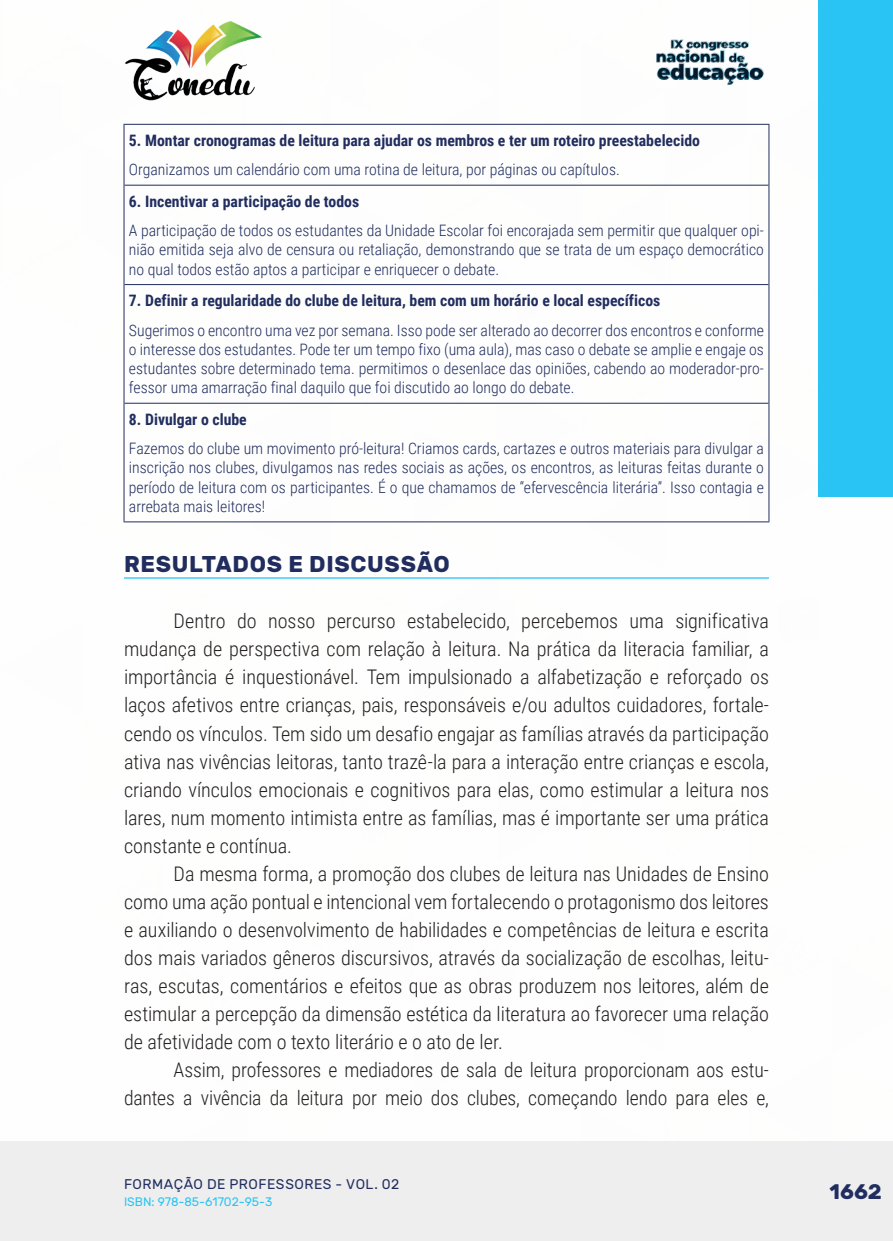
<style>
.page{position:relative;width:893px;height:1241px;background:#fff}
.page>*{position:absolute;margin:0;border:0;box-sizing:border-box;transform-origin:0 0}
._10_SUBTITULO{font:700 22.75px "Rubik";letter-spacing:.03em;color:#202d5e}
.t1{font:700 21px "Rubik";color:#202d5e}
._9_CORPO{font:300 20.12px/28px "Roboto Condensed";letter-spacing:-.005em;color:#231f20;text-align:justify}
._20_CELULAS{font:300 15.75px/19.2px "Roboto Condensed";color:#202d5e;text-align:justify}
._20_CELULAS-2{font:700 15.75px "Roboto Condensed";color:#202d5e}
.t2{font:14px "Rubik";letter-spacing:.035em;color:#202d5e}
.t3{font:12.25px "Rubik";color:#29c4f3}
</style>
<div class="page">
<div style="left:0;top:1141px;width:893px;height:99px;background:#eeeeef"></div>
<div style="left:819px;top:0;width:74px;height:496px;background:#29c4f3"></div>
<img style="left:125px;top:20px;width:137px;height:81px">
<img style="left:656px;top:39px;width:108px;height:46px">
<hr style="left:124px;top:577px;width:645px;height:1px;background:#29c4f3">
<hr style="left:124px;top:124px;width:645px;height:1px;background:#202d5e">
<hr style="left:124px;top:185px;width:644px;height:1px;background:#202d5e">
<hr style="left:124px;top:284px;width:644px;height:1px;background:#202d5e">
<hr style="left:124px;top:403px;width:644px;height:1px;background:#202d5e">
<hr style="left:124px;top:124px;width:1px;height:61px;background:#202d5e">
<hr style="left:768px;top:124px;width:1px;height:61px;background:#202d5e">
<hr style="left:124px;top:185px;width:1px;height:99px;background:#202d5e">
<hr style="left:768px;top:185px;width:1px;height:99px;background:#202d5e">
<hr style="left:124px;top:284px;width:1px;height:119px;background:#202d5e">
<hr style="left:768px;top:284px;width:1px;height:119px;background:#202d5e">
<hr style="left:124px;top:403px;width:1px;height:118px;background:#202d5e">
<hr style="left:768px;top:403px;width:1px;height:118px;background:#202d5e">
<hr style="left:124px;top:521px;width:645px;height:1px;background:#202d5e">
<p class="_20_CELULAS-2" style="left:129px;top:129px;width:573px">5. Montar cronogramas de leitura para ajudar os membros e ter um roteiro preestabelecido</p>
<p class="_20_CELULAS" style="left:129px;top:159px;width:492px">Organizamos um calendário com uma rotina de leitura, por páginas ou capítulos.</p>
<p class="_20_CELULAS-2" style="left:129px;top:190px;width:232px">6. Incentivar a participação de todos</p>
<p class="_20_CELULAS" style="left:129px;top:220px;width:636px">A participação de todos os estudantes da Unidade Escolar foi encorajada sem permitir que qualquer opi&shy;nião emitida seja alvo de censura ou retaliação, demonstrando que se trata de um espaço democrático no qual todos estão aptos a participar e enriquecer o debate.</p>
<p class="_20_CELULAS-2" style="left:129px;top:289px;width:533px">7. Definir a regularidade do clube de leitura, bem com um horário e local específicos</p>
<p class="_20_CELULAS" style="left:129px;top:319px;width:636px">Sugerimos o encontro uma vez por semana. Isso pode ser alterado ao decorrer dos encontros e conforme o interesse dos estudantes. Pode ter um tempo fixo (uma aula), mas caso o debate se amplie e engaje os estudantes sobre determinado tema. permitimos o desenlace das opiniões, cabendo ao moderador-pro&shy;fessor uma amarração final daquilo que foi discutido ao longo do debate.</p>
<p class="_20_CELULAS-2" style="left:129px;top:408px;width:119px">8. Divulgar o clube</p>
<p class="_20_CELULAS" style="left:129px;top:438px;width:636px">Fazemos do clube um movimento pró-leitura! Criamos cards, cartazes e outros materiais para divulgar a inscrição nos clubes, divulgamos nas redes sociais as ações, os encontros, as leituras feitas durante o período de leitura com os participantes. É o que chamamos de “efervescência literária”. Isso contagia e arrebata mais leitores!</p>
<p class="_10_SUBTITULO" style="left:124px;top:551px;width:327px">RESULTADOS E DISCUSSÃO</p>
<p class="_9_CORPO" style="left:124px;top:606px;width:646px;text-indent:50px">Dentro do nosso percurso estabelecido, percebemos uma significativa mudança de perspectiva com relação à leitura. Na prática da literacia familiar, a importância é inquestionável. Tem impulsionado a alfabetização e reforçado os laços afetivos entre crianças, pais, responsáveis e/ou adultos cuidadores, fortale&shy;cendo os vínculos. Tem sido um desafio engajar as famílias através da participação ativa nas vivências leitoras, tanto trazê-la para a interação entre crianças e escola, criando vínculos emocionais e cognitivos para elas, como estimular a leitura nos lares, num momento intimista entre as famílias, mas é importante ser uma prática constante e contínua.</p>
<p class="_9_CORPO" style="left:124px;top:858px;width:646px;text-indent:50px">Da mesma forma, a promoção dos clubes de leitura nas Unidades de Ensino como uma ação pontual e intencional vem fortalecendo o protagonismo dos leitores e auxiliando o desenvolvimento de habilidades e competências de leitura e escrita dos mais variados gêneros discursivos, através da socialização de escolhas, leitu&shy;ras, escutas, comentários e efeitos que as obras produzem nos leitores, além de estimular a percepção da dimensão estética da literatura ao favorecer uma relação de afetividade com o texto literário e o ato de ler.</p>
<p class="_9_CORPO" style="left:124px;top:1054px;width:646px;text-align:right">Assim, professores e mediadores de sala de leitura proporcionam aos estu&shy;dantes a vivência da leitura por meio dos clubes, começando lendo para eles e,</p>
<p class="t2" style="left:124px;top:1175px;width:277px">FORMAÇÃO DE PROFESSORES - VOL. 02</p>
<p class="t3" style="left:124px;top:1194px;width:150px">ISBN: 978-85-61702-95-3</p>
<p class="t1" style="left:830px;top:1179px;width:54px">1662</p>
</div>
